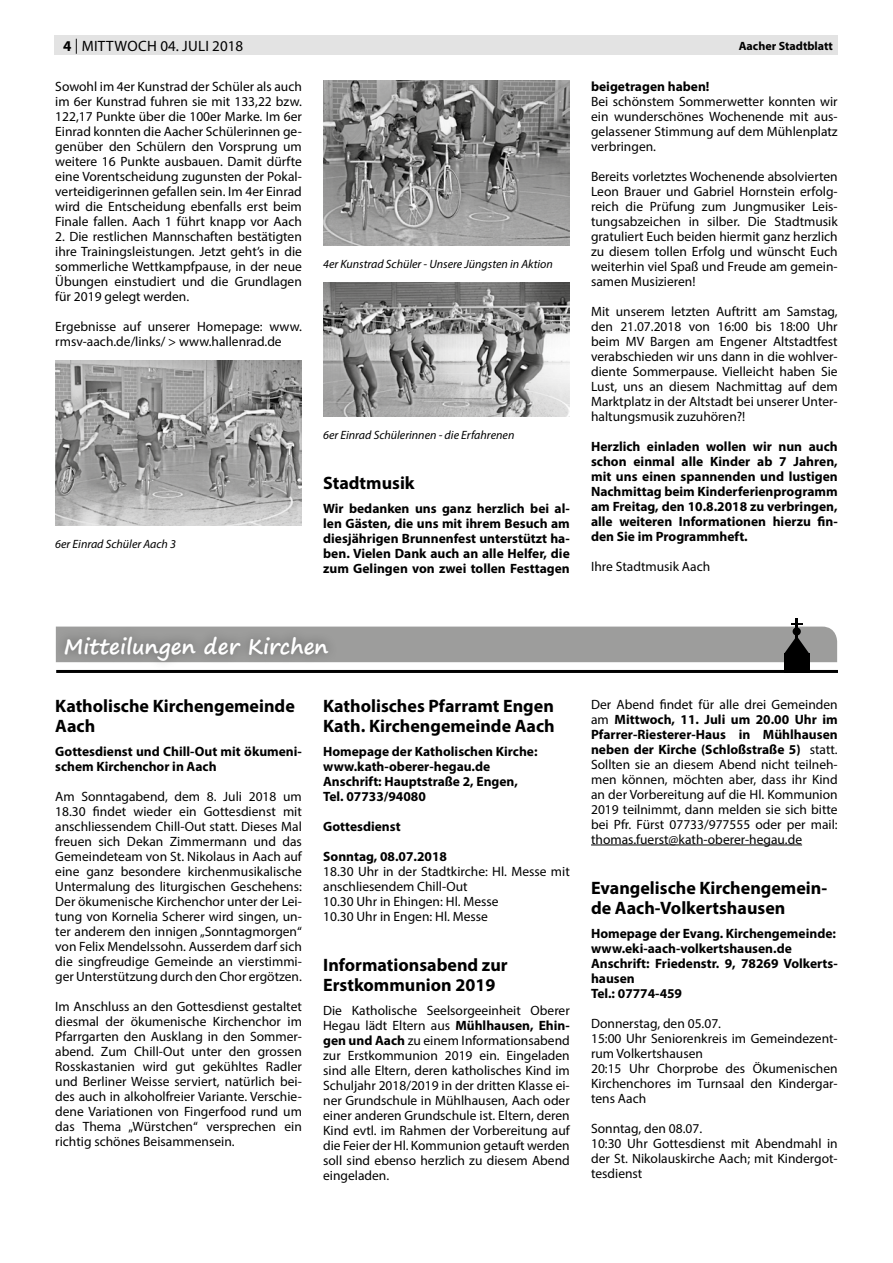
<style>
.page{position:relative;width:893px;height:1263px;background:#fff}
.page>*{position:absolute;margin:0;border:0;box-sizing:border-box;transform-origin:0 0}
.t1{font:700 21px "Segoe Print";color:#fff}
.t2{font:700 18px/20.2px "Myriad Pro";color:#000}
.t3{font:15px "Myriad Pro";letter-spacing:.02em;color:#000}
.t4{font:13.5px/15px "Myriad Pro";color:#000;text-align:justify}
.t5{font:700 13.5px/15px "Myriad Pro";color:#000}
.t6{font:italic 12px "Myriad Pro";color:#000}
.t7{font:700 12px "Myriad Pro";color:#000}
.s1{font-weight:700}
</style>
<div class="page">
<div style="left:55px;top:36px;width:783px;height:19px;background:#e3e3e3"></div>
<img style="left:55px;top:361px;width:247px;height:164px">
<img style="left:323px;top:81px;width:247px;height:164px">
<img style="left:323px;top:282px;width:247px;height:134px">
<div style="left:55px;top:625px;width:284px;height:46px;background:#000;opacity:.4"></div>
<hr style="left:56px;top:670px;width:782px;height:3px;background:#000">
<hr style="left:795px;top:618px;width:3px;height:23px;background:#000">
<svg style="left:56px;top:623px;width:781px;height:39px;background:#a1a1a0"></svg>
<div style="left:793px;top:627px;width:8px;height:8px;background:#000;border-radius:50%"></div>
<div style="left:784px;top:654px;width:25px;height:19px;background:#000"></div>
<hr style="left:591px;top:845px;width:211px;height:1px;background:#000">
<p class="t3" style="left:63px;top:37px;width:40px"><span class="s1">4</span> |Mittw</p>
<p class="t3" style="left:128px;top:37px;width:117px">och 04. ju li 2018</p>
<p class="t7" style="left:739px;top:38px;width:96px">Aacher Stadtblatt</p>
<p class="t4" style="left:55px;top:79px;width:248px">Sowohl im 4er Kunstrad der Schüler als auch im 6er Kunstrad fuhren sie mit 133,22 bzw.<br>122,17 Punkte über die 100er Marke. Im 6er Einrad konnten die Aacher Schülerinnen ge&shy;genüber den Schülern den Vorsprung um weitere 16 Punkte ausbauen. Damit dürfte eine Vorentscheidung zugunsten der Pokal&shy;verteidigerinnen gefallen sein. Im 4er Einrad wird die Entscheidung ebenfalls erst beim Finale fallen. Aach 1 führt knapp vor Aach</p>
<p class="t4" style="left:55px;top:229px;width:248px">2. Die restlichen Mannschaften bestätigten ihre Trainingsleistungen. Jetzt geht’s in die sommerliche Wettkampfpause, in der neue Übungen einstudiert und die Grundlagen für 2019 gelegt werden.</p>
<p class="t4" style="left:55px;top:319px;width:248px">Ergebnisse auf unserer Homepage: www. rmsv-aach.de/links/ &gt; www.hallenrad.de</p>
<p class="t5" style="left:591px;top:78px;width:120px">beigetragen haben!</p>
<p class="t4" style="left:591px;top:94px;width:248px">Bei schönstem Sommerwetter konnten wir ein wunderschönes Wochenende mit aus&shy;gelassener Stimmung auf dem Mühlenplatz verbringen.</p>
<p class="t4" style="left:591px;top:169px;width:248px">Bereits vorletztes Wochenende absolvierten Leon Brauer und Gabriel Hornstein erfolg&shy;reich die Prüfung zum Jungmusiker Leis&shy;tungsabzeichen in silber. Die Stadtmusik gratuliert Euch beiden hiermit ganz herzlich zu diesem tollen Erfolg und wünscht Euch weiterhin viel Spaß und Freude am gemein&shy;samen Musizieren!</p>
<p class="t4" style="left:591px;top:304px;width:248px">Mit unserem letzten Auftritt am Samstag, den 21.07.2018 von 16:00 bis 18:00 Uhr beim MV Bargen am Engener Altstadtfest verabschieden wir uns dann in die wohlver&shy;diente Sommerpause. Vielleicht haben Sie Lust, uns an diesem Nachmittag auf dem Marktplatz in der Altstadt bei unserer Unter&shy;haltungsmusik zuzuhören?!</p>
<p class="t5" style="left:591px;top:438px;width:248px;text-align:justify">Herzlich einladen wollen wir nun auch schon einmal alle Kinder ab 7 Jahren, mit uns einen spannenden und lustigen Nachmittag beim Kinderferienprogramm am Freitag, den 10.8.2018 zu verbringen, alle weiteren Informationen hierzu fin&shy;den Sie im Programmheft.</p>
<p class="t4" style="left:591px;top:559px;width:121px">Ihre Stadtmusik Aach</p>
<p class="t6" style="left:323px;top:257px;width:231px">4er Kunstrad Schüler - Unsere Jüngsten in Aktion</p>
<p class="t6" style="left:323px;top:427px;width:193px">6er Einrad Schülerinnen - die Erfahrenen</p>
<h2 class="t2" style="left:323px;top:472px;width:93px">Stadtmusik</h2>
<p class="t5" style="left:323px;top:500px;width:248px;text-align:justify">Wir bedanken uns ganz herzlich bei al&shy;len Gästen, die uns mit ihrem Besuch am diesjährigen Brunnenfest unterstützt ha&shy;ben. Vielen Dank auch an alle Helfer, die zum Gelingen von zwei tollen Festtagen</p>
<p class="t6" style="left:55px;top:537px;width:122px">6er Einrad Schüler Aach 3</p>
<h1 class="t1" style="left:64px;top:627px;width:266px">Mitteilungen der Kirchen</h1>
<h2 class="t2" style="left:55px;top:695px;width:241px">Katholische Kirchengemeinde<br>Aach</h2>
<p class="t5" style="left:55px;top:743px;width:248px">Gottesdienst und Chill-Out mit ökumeni&shy;schem Kirchenchor in Aach</p>
<p class="t4" style="left:55px;top:788px;width:248px">Am Sonntagabend, dem 8. Juli 2018 um 18.30 findet wieder ein Gottesdienst mit anschliessendem Chill-Out statt. Dieses Mal freuen sich Dekan Zimmermann und das Gemeindeteam von St. Nikolaus in Aach auf eine ganz besondere kirchenmusikalische Untermalung des liturgischen Geschehens:<br>Der ökumenische Kirchenchor unter der Lei&shy;tung von Kornelia Scherer wird singen, un&shy;ter anderem den innigen „Sonntagmorgen“ von Felix Mendelssohn. Ausserdem darf sich die singfreudige Gemeinde an vierstimmi&shy;ger Unterstützung durch den Chor ergötzen.</p>
<p class="t4" style="left:55px;top:998px;width:248px">Im Anschluss an den Gottesdienst gestaltet diesmal der ökumenische Kirchenchor im Pfarrgarten den Ausklang in den Sommer&shy;abend. Zum Chill-Out unter den grossen Rosskastanien wird gut gekühltes Radler und Berliner Weisse serviert, natürlich bei&shy;des auch in alkoholfreier Variante. Verschie&shy;dene Variationen von Fingerfood rund um das Thema „Würstchen“ versprechen ein richtig schönes Beisammensein.</p>
<h2 class="t2" style="left:323px;top:695px;width:233px">Katholisches Pfarramt Engen<br>Kath. Kirchengemeinde Aach</h2>
<p class="t5" style="left:323px;top:743px;width:216px">Homepage der Katholischen Kirche: www.kath-oberer-hegau.de<br>Anschrift: Hauptstraße 2, Engen,<br>Tel. 07733/94080</p>
<p class="t5" style="left:323px;top:818px;width:79px">Gottesdienst</p>
<p class="t5" style="left:323px;top:848px;width:125px">Sonntag, 08.07.2018</p>
<p class="t4" style="left:323px;top:863px;width:248px;text-align:left">18.30 Uhr in der Stadtkirche: Hl. Messe mit anschliesendem Chill-Out<br>10.30 Uhr in Ehingen: Hl. Messe<br>10.30 Uhr in Engen: Hl. Messe</p>
<h2 class="t2" style="left:323px;top:954px;width:186px">Informationsabend zur<br>Erstkommunion 2019</h2>
<p class="t4" style="left:323px;top:1002px;width:248px">Die Katholische Seelsorgeeinheit Oberer Hegau lädt Eltern aus <span class="s1">Mühlhausen, Ehin&shy;gen und Aach</span> zu einem Informationsabend zur Erstkommunion 2019 ein. Eingeladen sind alle Eltern, deren katholisches Kind im Schuljahr 2018/2019 in der dritten Klasse ei&shy;ner Grundschule in Mühlhausen, Aach oder einer anderen Grundschule ist. Eltern, deren Kind evtl. im Rahmen der Vorbereitung auf die Feier der Hl. Kommunion getauft werden soll sind ebenso herzlich zu diesem Abend eingeladen.</p>
<p class="t4" style="left:591px;top:696px;width:248px">Der Abend findet für alle drei Gemeinden am <span class="s1">Mittwoch, 11. Juli um 20.00 Uhr im Pfarrer-Riesterer-Haus in Mühlhausen neben der Kirche (Schloßstraße 5)</span> statt.<br>Sollten sie an diesem Abend nicht teilneh&shy;men können, möchten aber, dass ihr Kind an der Vorbereitung auf die Hl. Kommunion 2019 teilnimmt, dann melden sie sich bitte bei Pfr. Fürst 07733/977555 oder per mail: thomas.fuerst@kath-oberer-hegau.de</p>
<h2 class="t2" style="left:591px;top:877px;width:238px">Evangelische Kirchengemein&shy;de Aach-Volkertshausen</h2>
<p class="t5" style="left:591px;top:925px;width:248px">Homepage der Evang. Kirchengemeinde: www.eki-aach-volkertshausen.de<br>Anschrift: Friedenstr. 9, 78269 Volkerts&shy;hausen<br>Tel.: 07774-459</p>
<p class="t4" style="left:591px;top:1015px;width:248px;text-align:left">Donnerstag, den 05.07.<br>15:00 Uhr Seniorenkreis im Gemeindezent&shy;rum Volkertshausen<br>20:15 Uhr Chorprobe des Ökumenischen<br>Kirchenchores im Turnsaal den Kindergar&shy;tens Aach</p>
<p class="t4" style="left:591px;top:1120px;width:248px;text-align:left">Sonntag, den 08.07.<br>10:30 Uhr Gottesdienst mit Abendmahl in der St. Nikolauskirche Aach; mit Kindergot&shy;tesdienst</p>
</div>
